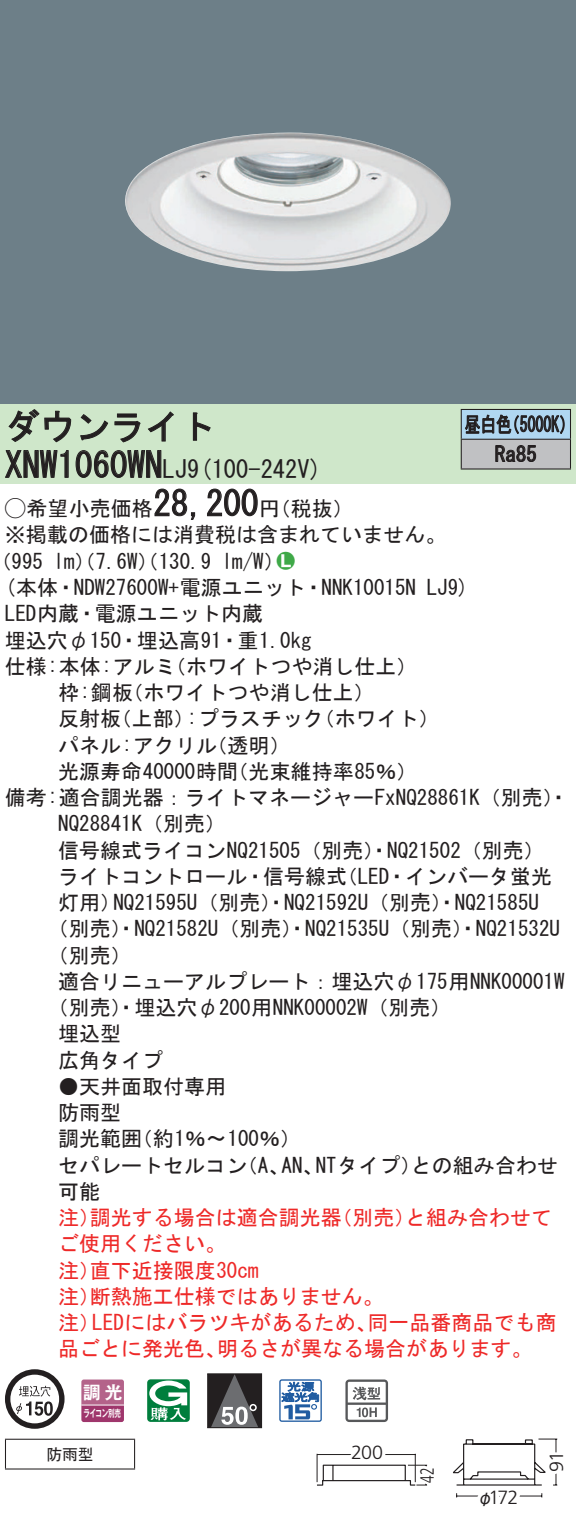
<style>
.page{position:relative;width:576px;height:1531px;background:#fff}
.page>*{position:absolute;margin:0;border:0;box-sizing:border-box;transform-origin:0 0}
.t1{font:35px "MS Gothic";color:#231f20}
.t2{font:24.5px "MS Gothic";color:#231f20}
.t3{font:21px/26.2px "MS Gothic";color:#231f20}
.t4{font:21px/26.2px "MS Gothic";color:#ee2928}
.t5{font:21px/29.8px "MS Gothic";color:#231f20;scale:.75 1}
.t6{font:21px "Ford Classification 1";color:#3fa948}
.t7{font:300 19.25px "Frutiger LT Std";letter-spacing:-.045em;color:#231f20}
.t8{font:300 19.25px "Frutiger LT Std";letter-spacing:-.045em;color:#231f20;scale:.72 1}
.t9{font:17.5px "Gothic MB101 Pro De Bold 90 pv RKSJ H";color:#fff}
.t10{font:15.75px "MS Gothic";color:#231f20}
.t11{font:15.75px "Gothic MB101 Pro Regular 90 pv RKSJ H";color:#231f20}
.t12{font:10.15px "Gothic MB101 Pro De Bold 90 pv RKSJ H";letter-spacing:-.05em;color:#fff;scale:.65 1}
.s1{font-size:24.5px}
.s2{font-family:"Ford Classification 1"}
.s3{color:#fff}
</style>
<div class="page">
<div style="left:0;top:0;width:575px;height:404px;background:#6d7f88"></div>
<img style="left:125px;top:133px;width:326px;height:138px">
<div style="left:0;top:404px;width:575px;height:79px;background:#cfe7ca"></div>
<svg style="left:8px;top:409px;width:64px;height:34px"></svg>
<svg style="left:80px;top:413px;width:60px;height:30px"></svg>
<svg style="left:147px;top:411px;width:26px;height:31px"></svg>
<svg style="left:192px;top:412px;width:19px;height:29px"></svg>
<svg style="left:5px;top:450px;width:64px;height:28px"></svg>
<svg style="left:75px;top:450px;width:87px;height:28px"></svg>
<svg style="left:154px;top:488px;width:42px;height:32px"></svg>
<svg style="left:207px;top:488px;width:51px;height:29px"></svg>
<svg style="left:5px;top:1369px;width:59px;height:60px"></svg>
<svg style="left:44px;top:1401px;width:9px;height:15px"></svg>
<svg style="left:81px;top:1379px;width:43px;height:43px;background:#ae5782"></svg>
<hr style="left:81px;top:1404px;width:43px;height:1px;background:#fff">
<svg style="left:147px;top:1379px;width:43px;height:43px"></svg>
<div style="left:207px;top:1374px;width:54px;height:53px;background:#231f20"></div>
<svg style="left:211px;top:1375px;width:47px;height:51px"></svg>
<div style="left:207px;top:1373px;width:55px;height:55px;border:1px solid #231f20"></div>
<svg style="left:279px;top:1379px;width:43px;height:43px"></svg>
<svg style="left:345px;top:1379px;width:43px;height:43px"></svg>
<hr style="left:5px;top:1438px;width:130px;height:2px;background:#231f20">
<svg style="left:5px;top:1440px;width:1px;height:28px"></svg>
<svg style="left:134px;top:1440px;width:1px;height:28px"></svg>
<hr style="left:5px;top:1468px;width:130px;height:1px;background:#231f20">
<div style="left:461px;top:409px;width:109px;height:30px;background:#b0d7f1"></div>
<div style="left:461px;top:439px;width:109px;height:30px;background:#c0c1c3"></div>
<hr style="left:460px;top:409px;width:110px;height:1px;background:#231f20">
<hr style="left:569px;top:410px;width:2px;height:29px;background:#231f20">
<hr style="left:460px;top:439px;width:110px;height:1px;background:#231f20">
<hr style="left:569px;top:440px;width:2px;height:28px;background:#231f20">
<hr style="left:460px;top:468px;width:110px;height:2px;background:#231f20">
<svg style="left:460px;top:410px;width:104px;height:58px"></svg>
<svg style="left:316px;top:1453px;width:112px;height:33px"></svg>
<div style="left:360px;top:1443px;width:13px;height:18px;border:6px solid #fff;border-radius:50%"></div>
<div style="left:358px;top:1442px;width:16px;height:20px;border:6px solid #fff;border-radius:50%"></div>
<div style="left:371px;top:1443px;width:13px;height:18px;border:6px solid #fff;border-radius:50%"></div>
<div style="left:370px;top:1442px;width:15px;height:20px;border:6px solid #fff;border-radius:50%"></div>
<svg style="left:453px;top:1438px;width:105px;height:60px"></svg>
<h1 class="t1" style="left:5px;top:409px;width:212px">ダウンライト</h1>
<p class="t2" style="left:187px;top:456px;width:136px">(9 100-242 (V</p>
<h1 class="t1" style="left:5px;top:447px;width:184px">XNW1060WN<span class="s1">LJ</span></h1>
<h1 class="t1" style="left:153px;top:486px;width:106px">28,200</h1>
<p class="t3" style="left:5px;top:495px;width:442px"><span class="s2">A</span>希望小売価格<br>※掲載の価格には消費税は含まれていません。</p>
<p class="t6" style="left:277px;top:550px;width:19px">2<span class="s3">7</span></p>
<p class="t3" style="left:259px;top:495px;width:96px">（円税抜(</p>
<p class="t3" style="left:222px;top:548px;width:64px">l m (W/</p>
<p class="t3" style="left:-9px;top:548px;width:54px">（995</p>
<p class="t3" style="left:54px;top:548px;width:159px">lm）（7.6 ）（W 130.9</p>
<p class="t5" style="left:494px;top:409px;width:57px;text-indent:-30px">昼白色<br>Ra85</p>
<p class="t5" style="left:504px;top:409px;width:96px">（5000 (K</p>
<p class="t3" style="left:5px;top:574px;width:412px">(本体・NDW27600 +W 電源ユニット・NNK10015N</p>
<p class="t3" style="left:5px;top:600px;width:259px">LED内蔵・電源ユニット内蔵</p>
<p class="t3" style="left:5px;top:627px;width:308px">埋込穴φ150・埋込高91・重1.0kg</p>
<p class="t3" style="left:165px;top:653px;width:254px">（ホワイトつや消し仕上(</p>
<p class="t3" style="left:122px;top:653px;width:254px;text-indent:-117px">仕様:本体:アルミ<br>（ホワイトつや消し仕上(</p>
<p class="t3" style="left:58px;top:679px;width:76px">枠:鋼板</p>
<p class="t3" style="left:426px;top:574px;width:44px">LJ (9</p>
<p class="t3" style="left:58px;top:705px;width:65px">反射板</p>
<p class="t3" style="left:111px;top:705px;width:85px">（上部）</p>
<p class="t3" style="left:187px;top:705px;width:139px">:プラスチック</p>
<p class="t3" style="left:313px;top:705px;width:127px">（ホワイト(</p>
<p class="t3" style="left:58px;top:732px;width:160px">パネル:アクリル</p>
<p class="t3" style="left:206px;top:732px;width:86px">（透明(</p>
<p class="t3" style="left:58px;top:758px;width:181px">光源寿命40000時間</p>
<p class="t3" style="left:5px;top:784px;width:565px">備考:適合調光器：ライトマネージャーFxNQ28861 （K 別売・(</p>
<p class="t3" style="left:58px;top:810px;width:169px">NQ28841 （K 別売(</p>
<p class="t3" style="left:58px;top:837px;width:488px">信号線式ライコンNQ21505（別売）・NQ21502（別売(</p>
<p class="t3" style="left:336px;top:863px;width:217px">（LED・インバータ蛍光</p>
<p class="t3" style="left:227px;top:758px;width:191px">（光束維持率85％(</p>
<p class="t3" style="left:113px;top:863px;width:427px;text-indent:-55px">ライトコントロール・信号線式<br>NQ21595 （U 別売）・NQ21592 （U 別売）・NQ21585U</p>
<p class="t3" style="left:58px;top:889px;width:64px">灯用）</p>
<p class="t3" style="left:48px;top:915px;width:513px">（別売）・NQ21582 （U 別売）・NQ21535 （U 別売）・NQ21532U</p>
<p class="t3" style="left:48px;top:942px;width:86px">（別売(</p>
<p class="t3" style="left:58px;top:968px;width:507px">適合リニューアルプレート：埋込穴φ175用NNK00001W</p>
<p class="t3" style="left:48px;top:994px;width:405px">（別売）・埋込穴φ200用NNK00002 （W 別売(</p>
<p class="t3" style="left:58px;top:1020px;width:65px">埋込型</p>
<p class="t3" style="left:58px;top:1047px;width:106px">広角タイプ</p>
<p class="t3" style="left:58px;top:1073px;width:170px">●天井面取付専用防雨型</p>
<p class="t3" style="left:132px;top:1125px;width:171px">（約1％〜100％(</p>
<p class="t3" style="left:58px;top:1125px;width:85px">調光範囲</p>
<p class="t3" style="left:315px;top:1152px;width:107px">NTタイプ）</p>
<p class="t3" style="left:411px;top:1152px;width:148px">との組み合わせ</p>
<p class="t3" style="left:58px;top:1152px;width:190px">セパレートセルコン可能</p>
<p class="t3" style="left:237px;top:1152px;width:54px">（、A</p>
<p class="t3" style="left:281px;top:1152px;width:43px">AN、</p>
<p class="t4" style="left:90px;top:1204px;width:253px">調光する場合は適合調光器</p>
<p class="t4" style="left:331px;top:1204px;width:85px">（別売）</p>
<p class="t4" style="left:405px;top:1204px;width:148px">と組み合わせて</p>
<p class="t4" style="left:58px;top:1204px;width:43px">注）</p>
<p class="t4" style="left:58px;top:1230px;width:169px">ご使用ください。</p>
<p class="t4" style="left:90px;top:1257px;width:170px">直下近接限度30cm</p>
<p class="t4" style="left:90px;top:1257px;width:295px;text-indent:-32px">注）<br>断熱施工仕様ではありません。</p>
<p class="t4" style="left:58px;top:1283px;width:43px">注）</p>
<p class="t4" style="left:92px;top:1309px;width:286px">LEDにはバラツキがあるため、</p>
<p class="t4" style="left:367px;top:1309px;width:190px">同一品番商品でも商</p>
<p class="t4" style="left:58px;top:1309px;width:43px">注）</p>
<p class="t4" style="left:58px;top:1335px;width:169px">品ごとに発光色、</p>
<p class="t4" style="left:217px;top:1335px;width:317px">明るさが異なる場合があります。</p>
<p class="t9" style="left:83px;top:1377px;width:41px">調光</p>
<p class="t12" style="left:84px;top:1405px;width:59px">ライコン別売</p>
<p class="t10" style="left:46px;top:1446px;width:49px">防雨型</p>
<p class="t7" style="left:351px;top:1441px;width:34px">200</p>
<p class="t8" style="left:416px;top:1482px;width:22px;rotate:-90deg">42</p>
<p class="t7" style="left:488px;top:1487px;width:31px">172</p>
<p class="t11" style="left:477px;top:1484px;width:17px">φ</p>
<p class="t7" style="left:545px;top:1472px;width:22px;rotate:-90deg">91</p>
</div>
